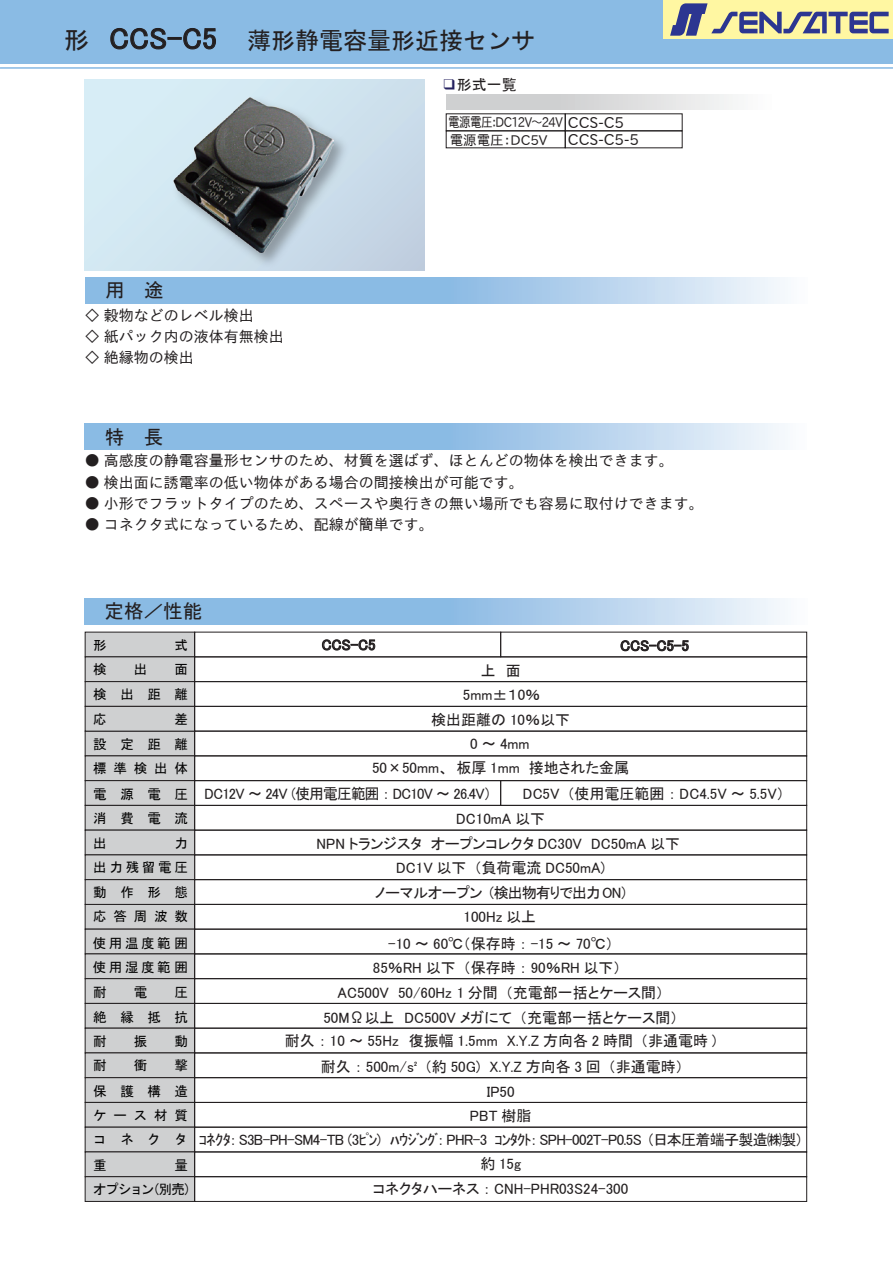
<style>
.page{position:relative;width:893px;height:1263px;background:#fff}
.page>*{position:absolute;margin:0;border:0;box-sizing:border-box;transform-origin:0 0}
.t1{font:24px "MS Gothic";color:#231f20}
.t2{font:19.5px "MS Gothic";color:#231f20}
.t3{font:15px/24.6px "MS P Gothic";color:#231f20;text-align:center}
.t4{font:15px/21.3px "IP Aex Gothic";color:#231f20}
.t5{font:15px/24.2px "MS P Gothic";letter-spacing:-.04em;color:#231f20;text-align:center}
.t6{font:15px "MS P Gothic";letter-spacing:-.05em;color:#231f20}
.t7{font:15px "MS Gothic";color:#231f20}
.t8{font:13.5px/24.5px "MS Gothic";letter-spacing:.5em;color:#030303;text-align:justify}
.t9{font:13.5px "IP Aex Gothic";letter-spacing:-.035em;color:#231f20;scale:.86 1}
.t10{font:13.5px "IP Aex Gothic";color:#231f20}
.s1{font-family:"MS P Gothic";font-size:25.5px}
.s2{font-family:"MS P Gothic";font-size:30px}
.s3{color:#252160}
</style>
<div class="page">
<hr style="left:0;top:67px;width:893px;height:2px;background:#8abbe4">
<div style="left:0;top:0;width:893px;height:64px;background:#8abbe4"></div>
<svg style="left:85px;top:599px;width:700px;height:25px;background:#a3c8e9"></svg>
<svg style="left:85px;top:423px;width:700px;height:26px;background:#a3c8e9"></svg>
<svg style="left:85px;top:278px;width:700px;height:25px;background:#a3c8e9"></svg>
<div style="left:85px;top:632px;width:110px;height:25px;background:#cfd0d1"></div>
<div style="left:85px;top:656px;width:110px;height:26px;background:#cfd0d1;border:1px solid #231f20"></div>
<div style="left:85px;top:731px;width:110px;height:25px;background:#cfd0d1;border:1px solid #231f20"></div>
<div style="left:85px;top:904px;width:110px;height:25px;background:#cfd0d1"></div>
<div style="left:85px;top:929px;width:110px;height:25px;background:#cfd0d1;border:1px solid #231f20"></div>
<div style="left:85px;top:953px;width:110px;height:26px;background:#cfd0d1;border:1px solid #231f20"></div>
<div style="left:85px;top:978px;width:110px;height:26px;background:#cfd0d1;border:1px solid #231f20"></div>
<div style="left:85px;top:1003px;width:110px;height:25px;background:#cfd0d1;border:1px solid #231f20"></div>
<div style="left:85px;top:1028px;width:110px;height:25px;background:#cfd0d1;border:1px solid #231f20"></div>
<div style="left:85px;top:1052px;width:110px;height:26px;background:#cfd0d1;border:1px solid #231f20"></div>
<div style="left:85px;top:1077px;width:110px;height:26px;background:#cfd0d1;border:1px solid #231f20"></div>
<div style="left:194px;top:731px;width:613px;height:25px;border:1px solid #231f20"></div>
<div style="left:194px;top:929px;width:613px;height:25px;border:1px solid #231f20"></div>
<div style="left:194px;top:953px;width:613px;height:26px;border:1px solid #231f20"></div>
<div style="left:194px;top:978px;width:613px;height:26px;border:1px solid #231f20"></div>
<div style="left:194px;top:1003px;width:613px;height:25px;border:1px solid #231f20"></div>
<div style="left:194px;top:1028px;width:613px;height:25px;border:1px solid #231f20"></div>
<div style="left:194px;top:1052px;width:613px;height:26px;border:1px solid #231f20"></div>
<div style="left:194px;top:1077px;width:613px;height:26px;border:1px solid #231f20"></div>
<div style="left:85px;top:1102px;width:110px;height:25px;background:#cfd0d1;border:1px solid #231f20"></div>
<div style="left:85px;top:1127px;width:110px;height:25px;background:#cfd0d1;border:1px solid #231f20"></div>
<div style="left:194px;top:1102px;width:613px;height:25px;border:1px solid #231f20"></div>
<div style="left:194px;top:1127px;width:613px;height:25px;border:1px solid #231f20"></div>
<div style="left:85px;top:681px;width:110px;height:26px;background:#cfd0d1;border:1px solid #231f20"></div>
<div style="left:85px;top:706px;width:110px;height:25px;background:#cfd0d1;border:1px solid #231f20"></div>
<div style="left:85px;top:755px;width:110px;height:26px;background:#cfd0d1;border:1px solid #231f20"></div>
<div style="left:85px;top:780px;width:110px;height:26px;background:#cfd0d1;border:1px solid #231f20"></div>
<div style="left:194px;top:755px;width:613px;height:26px;border:1px solid #231f20"></div>
<div style="left:85px;top:1151px;width:110px;height:26px;background:#cfd0d1;border:1px solid #231f20"></div>
<div style="left:194px;top:1151px;width:613px;height:26px;border:1px solid #231f20"></div>
<div style="left:85px;top:1176px;width:110px;height:26px;background:#cfd0d1;border:1px solid #231f20"></div>
<div style="left:194px;top:1176px;width:613px;height:26px;border:1px solid #231f20"></div>
<div style="left:194px;top:830px;width:613px;height:25px;border:1px solid #231f20"></div>
<div style="left:85px;top:805px;width:110px;height:25px;background:#cfd0d1;border:1px solid #231f20"></div>
<div style="left:85px;top:830px;width:110px;height:25px;background:#cfd0d1;border:1px solid #231f20"></div>
<div style="left:194px;top:656px;width:613px;height:26px;border:1px solid #231f20"></div>
<div style="left:194px;top:706px;width:613px;height:25px;border:1px solid #231f20"></div>
<div style="left:194px;top:780px;width:307px;height:26px;border:1px solid #231f20"></div>
<div style="left:500px;top:780px;width:307px;height:26px;border:1px solid #231f20"></div>
<div style="left:194px;top:854px;width:613px;height:26px;border:1px solid #231f20"></div>
<div style="left:194px;top:879px;width:613px;height:26px;border:1px solid #231f20"></div>
<div style="left:85px;top:854px;width:110px;height:26px;background:#cfd0d1;border:1px solid #231f20"></div>
<div style="left:85px;top:879px;width:110px;height:26px;background:#cfd0d1;border:1px solid #231f20"></div>
<div style="left:194px;top:805px;width:613px;height:25px;border:1px solid #231f20"></div>
<div style="left:446px;top:130px;width:120px;height:18px;border:1px solid #231f20"></div>
<div style="left:565px;top:130px;width:118px;height:18px;border:1px solid #231f20"></div>
<svg style="left:322px;top:639px;width:54px;height:18px"></svg>
<svg style="left:620px;top:640px;width:69px;height:18px"></svg>
<svg style="left:446px;top:95px;width:287px;height:15px;background:#dadadb"></svg>
<svg style="left:110px;top:28px;width:56px;height:22px"></svg>
<div style="left:168px;top:37px;width:14px;height:3px;border:1px solid #231f20"></div>
<svg style="left:183px;top:28px;width:33px;height:22px"></svg>
<div style="left:85px;top:79px;width:340px;height:191px;background:linear-gradient(to right,#daf1f8,#cadbe9)"></div>
<img style="left:167px;top:91px;width:186px;height:180px">
<img style="left:174px;top:98px;width:160px;height:155px">
<div style="left:663px;top:0;width:230px;height:38px;background:#fff7a2"></div>
<svg style="left:670px;top:3px;width:219px;height:33px"></svg>
<h1 class="t1" style="left:64px;top:28px;width:473px"><span class="s1">形</span> <span class="s2">CCS-C5</span> 薄形静電容量形近接センサ</h1>
<p class="t7" style="left:442px;top:77px;width:76px"><span class="s3">❑</span>形式一覧</p>
<p class="t9" style="left:448px;top:115px;width:135px">電源電圧：DC12V～24V</p>
<p class="t4" style="left:568px;top:112px;width:58px">CCS-C5</p>
<h2 class="t2" style="left:105px;top:281px;width:60px">用　途</h2>
<p class="t4" style="left:85px;top:305px;width:201px">◇ 穀物などのレベル検出<br>◇ 紙パック内の液体有無検出◇ 絶縁物の検出</p>
<h2 class="t2" style="left:105px;top:427px;width:60px">特　長</h2>
<p class="t10" style="left:450px;top:132px;width:99px">電源電圧：DC5V</p>
<p class="t4" style="left:568px;top:129px;width:73px">CCS-C5-5</p>
<p class="t4" style="left:85px;top:451px;width:591px">● 高感度の静電容量形センサのため、材質を選ばず、ほとんどの物体を検出できます。</p>
<p class="t4" style="left:85px;top:472px;width:441px">● 検出面に誘電率の低い物体がある場合の間接検出が可能です。</p>
<p class="t4" style="left:85px;top:493px;width:621px">● 小形でフラットタイプのため、スペースや奥行きの無い場所でも容易に取付けできます。</p>
<p class="t4" style="left:85px;top:515px;width:351px">● コネクタ式になっているため、配線が簡単です。</p>
<h2 class="t2" style="left:105px;top:601px;width:99px">定格／性能</h2>
<p class="t8" style="left:93px;top:632px;width:15px">形</p>
<p class="t8" style="left:174px;top:632px;width:15px">式</p>
<p class="t8" style="left:93px;top:657px;width:15px">検</p>
<p class="t8" style="left:134px;top:657px;width:15px">出</p>
<p class="t8" style="left:174px;top:657px;width:15px">面</p>
<p class="t8" style="left:93px;top:682px;width:96px">検出距離</p>
<p class="t8" style="left:93px;top:732px;width:96px">設定距離標準検出体</p>
<p class="t8" style="left:93px;top:781px;width:96px">電源電圧消費電流出</p>
<p class="t8" style="left:93px;top:831px;width:96px;text-indent:81px">力出力残留電圧動作形態応答周波数</p>
<p class="t8" style="left:93px;top:930px;width:97px">使用温度範囲使用湿度範囲耐</p>
<p class="t8" style="left:134px;top:979px;width:15px">電</p>
<p class="t8" style="left:93px;top:979px;width:96px;line-height:25.7px;text-align:right">圧<br>絶縁抵抗</p>
<p class="t8" style="left:93px;top:1029px;width:15px">耐</p>
<p class="t8" style="left:134px;top:1029px;width:15px">振</p>
<p class="t8" style="left:174px;top:1029px;width:15px">動</p>
<p class="t8" style="left:93px;top:1053px;width:15px">耐</p>
<p class="t8" style="left:134px;top:1053px;width:15px">衝</p>
<p class="t8" style="left:93px;top:1052px;width:96px;line-height:25.7px;text-align:right">撃<br>保護構造</p>
<p class="t8" style="left:93px;top:1102px;width:96px">ケース材質</p>
<p class="t8" style="left:93px;top:1152px;width:15px">重</p>
<p class="t8" style="left:174px;top:1152px;width:15px">量</p>
<p class="t8" style="left:93px;top:1126px;width:96px">コネクタ</p>
<p class="t8" style="left:93px;top:1177px;width:100px">オプション(別売)</p>
<p class="t3" style="left:322px;top:632px;width:55px">CCS-C5</p>
<p class="t3" style="left:620px;top:633px;width:70px">CCS-C5-5</p>
<p class="t3" style="left:481px;top:658px;width:41px">上　面</p>
<p class="t3" style="left:372px;top:707px;width:259px">検出距離の 10％以下<br>0 ～ 4mm<br>50×50mm、板厚 1mm 接地された金属</p>
<p class="t6" style="left:205px;top:786px;width:288px">DC12V ～ 24V （使用電圧範囲： DC10V ～ 26.4V）</p>
<p class="t3" style="left:317px;top:831px;width:365px">NPN トランジスタ オープンコレクタ DC30V DC50mA 以下<br>DC1V 以下（負荷電流 DC50mA)<br>ノーマルオープン（検出物有りで出力 ON）<br>100Hz 以上</p>
<p class="t3" style="left:323px;top:931px;width:356px">-10 ～ 60℃（保存時： -15 ～ 70℃）<br>85％RH 以下（保存時： 90％RH 以下）<br>AC500V 50/60Hz 1 分間（充電部一括とケース間）<br>50MΩ以上　DC500V メガにて（充電部一括とケース間）</p>
<p class="t5" style="left:199px;top:1054px;width:605px">耐久： 500m/s² （約 50G) X.Y.Z 方向各 3 回（非通電時）<br>IP50<br>PBT 樹脂<br>ｺﾈｸﾀ： S3B-PH-SM4-TB (3ﾋﾟﾝ)　ﾊｳｼﾞﾝｸﾞ： PHR-3 ｺﾝﾀｸﾄ： SPH-002T-P0.5S （日本圧着端子製造㈱製）約 15g</p>
<p class="t3" style="left:463px;top:682px;width:79px">5mm±１0％</p>
<p class="t3" style="left:456px;top:781px;width:330px;text-align:left;text-indent:67px">DC5V （使用電圧範囲： DC4.5V ～ 5.5V）<br>DC10mA 以下</p>
<p class="t3" style="left:285px;top:1029px;width:433px">耐久： 10 ～ 55Hz　復振幅 1.5mm X.Y.Z 方向各 2 時間（非通電時 )</p>
<p class="t3" style="left:373px;top:1177px;width:256px">コネクタハーネス： CNH-PHR03S24-300</p>
</div>
